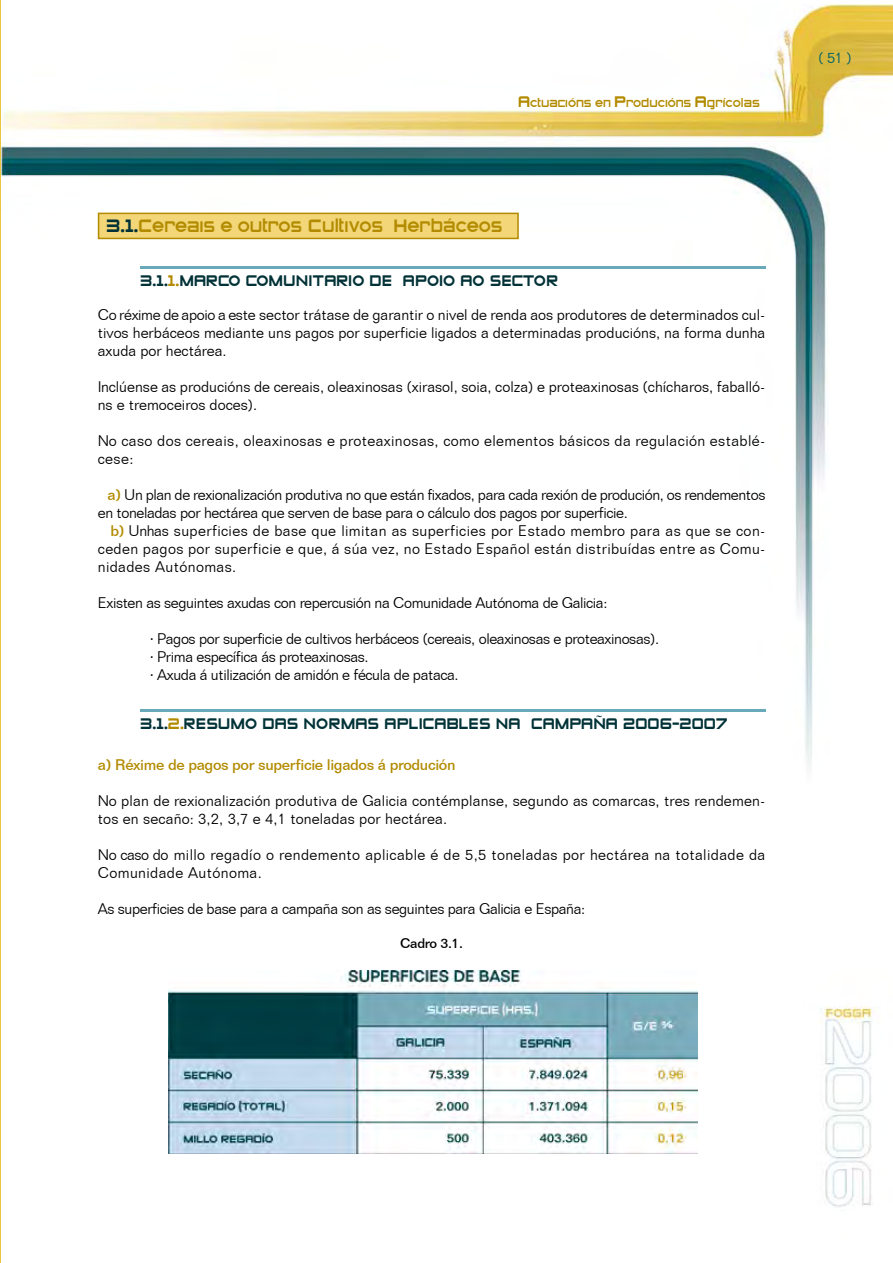
<style>
.page{position:relative;width:893px;height:1263px;background:#fff}
.page>*{position:absolute;margin:0;border:0;box-sizing:border-box;transform-origin:0 0}
.t1{font:18px "Zeroes";color:#003237}
.t2{font:18px "Zeroes";color:#b28b00}
.t3{font:300 15px/18px "Folio BT";color:#000;text-align:justify}
.t4{font:300 15px/18px "Folio BT";letter-spacing:-.025em;color:#000}
.t5{font:300 15px/18px "Folio BT";letter-spacing:.025em;color:#000}
.t6{font:500 15px "Folio BT";letter-spacing:-.025em;color:#b28b00}
.t7{font:300 15px "Folio BT";color:#00616a}
.t8{font:500 13.5px "Folio BT";letter-spacing:-.025em;color:#000}
.t9{font:12px "Zeroes";color:#b28b00}
.s1{font-size:18px}
.s2{font-size:21px;color:#003237}
.s3{font-size:21px}
.s4{color:#b28b00}
.s5{font-weight:500;color:#b28b00}
</style>
<div class="page">
<img style="left:0;top:0;width:893px;height:1263px">
<div style="left:99px;top:213px;width:419px;height:25px;background:#f2d677"></div>
<div style="left:98px;top:213px;width:421px;height:26px;border:2px solid #b28b00"></div>
<hr style="left:140px;top:266px;width:625px;height:3px;background:#69aaba">
<hr style="left:140px;top:709px;width:625px;height:2px;background:#69aaba">
<img style="left:168px;top:971px;width:529px;height:183px">
<p class="t9" style="left:518px;top:97px;width:243px"><span class="s1">A</span>CTUACIÓNS EN <span class="s1">P</span>RODUCIÓNS <span class="s1">A</span>GRÍCOLAS</p>
<p class="t2" style="left:106px;top:218px;width:398px"><span class="s2">3.1.</span><span class="s3">C</span>EREAIS E OUTROS <span class="s3">C</span>ULTIVOS <span class="s3">H</span>ERBÁCEOS</p>
<p class="t1" style="left:140px;top:272px;width:420px">3.1.<span class="s4">1.</span>MARCO COMUNITARIO DE APOIO AO SECTOR</p>
<p class="t3" style="left:98px;top:305px;width:669px">Co réxime de apoio a este sector trátase de garantir o nivel de renda aos produtores de determinados cul&shy;tivos herbáceos mediante uns pagos por superficie ligados a determinadas producións, na forma dunha axuda por hectárea.</p>
<p class="t3" style="left:98px;top:377px;width:669px">Inclúense as producións de cereais, oleaxinosas (xirasol, soia, colza) e proteaxinosas (chícharos, faballó&shy;ns e tremoceiros doces).</p>
<p class="t5" style="left:98px;top:431px;width:669px">No caso dos cereais, oleaxinosas e proteaxinosas, como elementos básicos da regulación establé&shy;cese:</p>
<p class="t4" style="left:98px;top:485px;width:669px;text-indent:10px"><span class="s5">a)</span> Un plan de rexionalización produtiva no que están fixados, para cada rexión de produción, os rendementos en toneladas por hectárea que serven de base para o cálculo dos pagos por superficie.</p>
<p class="t3" style="left:98px;top:521px;width:669px;text-indent:13px"><span class="s5">b)</span> Unhas superficies de base que limitan as superficies por Estado membro para as que se con&shy;ceden pagos por superficie e que, á súa vez, no Estado Español están distribuídas entre as Comu&shy;nidades Autónomas.</p>
<p class="t4" style="left:98px;top:593px;width:511px">Existen as seguintes axudas con repercusión na Comunidade Autónoma de Galicia:</p>
<p class="t4" style="left:150px;top:629px;width:511px">· Pagos por superficie de cultivos herbáceos (cereais, oleaxinosas e proteaxinosas). · Prima específica ás proteaxinosas.<br>· Axuda á utilización de amidón e fécula de pataca.</p>
<p class="t1" style="left:140px;top:715px;width:589px">3.1.<span class="s4">2.</span>RESUMO DAS NORMAS APLICABLES NA CAMPAÑA 2006-2007</p>
<p class="t6" style="left:98px;top:755px;width:359px">a) Réxime de pagos por superficie ligados á produción</p>
<p class="t3" style="left:98px;top:791px;width:669px">No plan de rexionalización produtiva de Galicia contémplanse, segundo as comarcas, tres rendemen&shy;tos en secaño: 3,2, 3,7 e 4,1 toneladas por hectárea.</p>
<p class="t5" style="left:98px;top:845px;width:669px">No caso do millo regadío o rendemento aplicable é de 5,5 toneladas por hectárea na totalidade da<br>Comunidade Autónoma.</p>
<p class="t4" style="left:98px;top:899px;width:489px">As superficies de base para a campaña son as seguintes para Galicia e España:</p>
<p class="t8" style="left:400px;top:935px;width:64px">Cadro 3.1.</p>
<p class="t7" style="left:818px;top:49px;width:35px">( 51 )</p>
</div>
